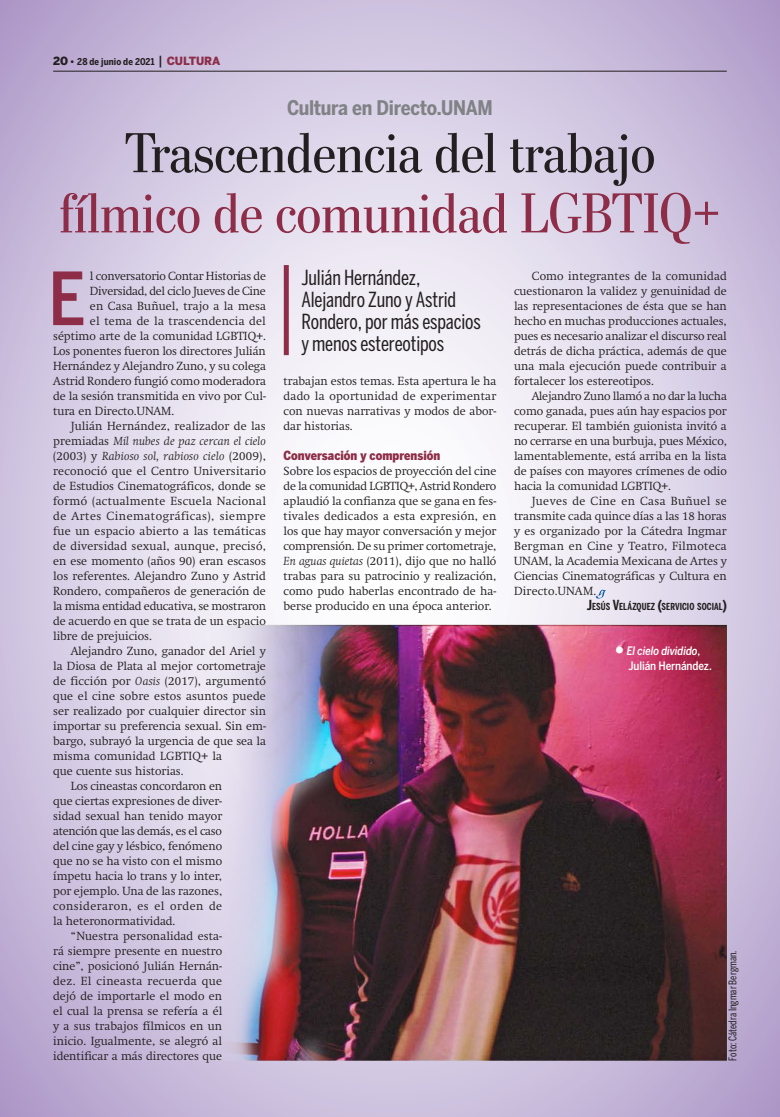
<style>
.page{position:relative;width:780px;height:1117px;background:#fff}
.page>*{position:absolute;margin:0;border:0;box-sizing:border-box;transform-origin:0 0}
._3_0_Tex_Cap_4_COLOR{font:500 72.38px "Benton Sans Cond";color:#8d2d47}
._1_0_Cabeza_Principa{font:56.25px/60.2px "Stilson";color:#8d2d47;text-align:center}
._2_0_Sumario{font:20.62px/21.9px "Benton Sans Comp";letter-spacing:-.01em;color:#231f20}
._0_0_Balazo{font:700 20px "Benton Sans Cond";letter-spacing:-.015em;color:#808285}
._3_0_Descanso{font:900 12.5px "Benton Sans Cond";color:#8d2d47}
._3_0_Texto{font:300 11.62px/15px "Swift";color:#231f20;text-align:justify}
._3_0_Tex_s_sangria{font:300 11.62px/15px "Swift";color:#231f20;text-align:justify}
._3_0_Tex_Cap_4_COLOR-2{font:300 11.62px "Swift";color:#231f20}
._5_0_Pie_de_foto_-_c{font:500 11.62px/15px "Benton Sans Cond";letter-spacing:-.01em;color:#fff}
._3_0_Tex_Cap_4_COLOR-3{font:300 11.62px "Swift";letter-spacing:-.02em;color:#231f20}
._3_0_Tex_Cap_4_COLOR-4{font:300 11.62px "Swift";letter-spacing:.02em;color:#231f20}
._4_0_Crédito_de_foto{font:10.62px "Benton Sans Comp";color:#231f20}
._4_0_Crédito_nota_in{font:700 9.62px "Benton Sans Comp";letter-spacing:.01em;color:#231f20}
._9_0_Folio_Fecha{font:700 9.38px "Benton Sans Cond";letter-spacing:.01em;color:#231f20}
.s1{font-family:"Benton Sans";font-weight:900;font-size:11.25px}
.s2{font-family:"Benton Sans";font-weight:900}
.s3{font-weight:500;font-size:12.5px}
.s4{font-family:"Benton Sans";font-weight:900;font-size:11.25px;color:#8d2d47}
.s5{color:#231f20}
.s6{font-size:13.75px}
.s7{font-style:italic}
</style>
<div class="page">
<img style="left:2px;top:2px;width:776px;height:1112px">
<hr style="left:53px;top:71px;width:673px;height:1px;background:#231f20">
<div style="left:284px;top:265px;width:5px;height:90px;background:#8d2d47"></div>
<svg style="left:596px;top:589px;width:10px;height:9px"></svg>
<svg style="left:616px;top:646px;width:7px;height:7px"></svg>
<p class="_9_0_Folio_Fecha" style="left:53px;top:56px;width:169px"><span class="s1">20</span> <span class="s2">•</span> 28 de junio de 2021 <span class="s3">|</span> <span class="s4">CULTURA</span></p>
<p class="_0_0_Balazo" style="left:287px;top:96px;width:207px">Cultura en Directo.UNAM</p>
<p class="_1_0_Cabeza_Principa" style="left:59px;top:123px;width:662px"><span class="s5">Trascendencia del trabajo </span>fílmico de comunidad LGBTIQ+</p>
<p class="_2_0_Sumario" style="left:301px;top:266px;width:181px">Julián Hernández,<br>Alejandro Zuno y Astrid<br>Rondero, por más espacios y menos estereotipos</p>
<p class="_3_0_Texto" style="left:514px;top:268px;width:214px;text-indent:18px">Como integrantes de la comunidad cuestionaron la validez y genuinidad de las representaciones de ésta que se han hecho en muchas producciones actuales, pues es necesario analizar el discurso real detrás de dicha práctica, además de que una mala ejecución puede contribuir a fortalecer los estereotipos.</p>
<p class="_3_0_Texto" style="left:514px;top:388px;width:214px;text-indent:18px">Alejandro Zuno llamó a no dar la lucha como ganada, pues aún hay espacios por recuperar. El también guionista invitó a no cerrarse en una burbuja, pues México, lamentablemente, está arriba en la lista de países con mayores crímenes de odio hacia la comunidad LGBTIQ+.</p>
<p class="_3_0_Texto" style="left:514px;top:493px;width:214px;text-indent:18px">Jueves de Cine en Casa Buñuel se transmite cada quince días a las 18 horas y es organizado por la Cátedra Ingmar Bergman en Cine y Teatro, Filmoteca UNAM, la Academia Mexicana de Artes y Ciencias Cinematográficas y Cultura en Directo.UNAM.</p>
<p class="_4_0_Crédito_nota_in" style="left:586px;top:601px;width:141px"><span class="s6">J</span>ESÚS <span class="s6">V</span>ELÁZQUEZ <span class="s6">(</span>SERVICIO SOCIAL<span class="s6">)</span></p>
<p class="_5_0_Pie_de_foto_-_c" style="left:626px;top:643px;width:87px"><span class="s7">El cielo dividido</span>,<br>Julián Hernández.</p>
<p class="_3_0_Tex_Cap_4_COLOR" style="left:48px;top:256px;width:39px">E</p>
<p class="_3_0_Tex_Cap_4_COLOR-2" style="left:90px;top:269px;width:177px">l conversatorio Contar Historias de</p>
<p class="_3_0_Tex_Cap_4_COLOR-3" style="left:90px;top:284px;width:177px">Diversidad, del ciclo Jueves de Cine</p>
<p class="_3_0_Tex_Cap_4_COLOR-2" style="left:90px;top:299px;width:177px">en Casa Buñuel, trajo a la mesa</p>
<p class="_3_0_Tex_Cap_4_COLOR-4" style="left:90px;top:314px;width:177px">el tema de la trascendencia del</p>
<p class="_3_0_Tex_Cap_4_COLOR-2" style="left:53px;top:329px;width:214px">séptimo arte de la comunidad LGBTIQ+.</p>
<p class="_3_0_Tex_Cap_4_COLOR-2" style="left:53px;top:344px;width:214px">Los ponentes fueron los directores Julián</p>
<p class="_3_0_Tex_Cap_4_COLOR-2" style="left:53px;top:359px;width:214px">Hernández y Alejandro Zuno, y su colega</p>
<p class="_3_0_Tex_Cap_4_COLOR-2" style="left:53px;top:374px;width:214px">Astrid Rondero fungió como moderadora</p>
<p class="_3_0_Tex_Cap_4_COLOR-2" style="left:53px;top:389px;width:214px">de la sesión transmitida en vivo por Cul-</p>
<p class="_3_0_Tex_Cap_4_COLOR-2" style="left:53px;top:404px;width:123px">tura en Directo.UNAM.</p>
<p class="_3_0_Texto" style="left:53px;top:418px;width:214px;text-indent:18px">Julián Hernández, realizador de las premiadas <span class="s7">Mil nubes de paz cercan el cielo </span>(2003) y <span class="s7">Rabioso sol, rabioso cielo</span> (2009), reconoció que el Centro Universitario de Estudios Cinematográficos, donde se formó (actualmente Escuela Nacional de Artes Cinematográficas), siempre fue un espacio abierto a las temáticas de diversidad sexual, aunque, precisó, en ese momento (años 90) eran escasos los referentes. Alejandro Zuno y Astrid Rondero, compañeros de generación de la misma entidad educativa, se mostraron de acuerdo en que se trata de un espacio libre de prejuicios.</p>
<p class="_3_0_Texto" style="left:53px;top:643px;width:214px;text-align:left;text-indent:18px">Alejandro Zuno, ganador del Ariel y la Diosa de Plata al mejor cortometraje de ficción por <span class="s7">Oasis</span> (2017), argumentó que el cine sobre estos asuntos puede ser realizado por cualquier director sin importar su preferencia sexual. Sin em&shy;bargo, subrayó la urgencia de que sea la misma comunidad LGBTIQ+ la<br>que cuente sus historias.</p>
<p class="_3_0_Texto" style="left:53px;top:778px;width:171px;text-indent:18px">Los cineastas concordaron en que ciertas expresiones de diver&shy;sidad sexual han tenido mayor atención que las demás, es el caso del cine gay y lésbico, fenómeno que no se ha visto con el mismo ímpetu hacia lo trans y lo inter, por ejemplo. Una de las razones, consideraron, es el orden de la heteronormatividad.</p>
<p class="_3_0_Texto" style="left:53px;top:928px;width:171px;text-indent:18px">“Nuestra personalidad esta&shy;rá siempre presente en nuestro cine”, posicionó Julián Hernán&shy;dez. El cineasta recuerda que dejó de importarle el modo en el cual la prensa se refería a él y a sus trabajos fílmicos en un inicio. Igualmente, se alegró al identificar a más directores que</p>
<p class="_3_0_Texto" style="left:283px;top:373px;width:214px">trabajan estos temas. Esta apertura le ha dado la oportunidad de experimentar con nuevas narrativas y modos de abor&shy;dar historias.</p>
<p class="_3_0_Descanso" style="left:283px;top:448px;width:158px">Conversación y comprensión</p>
<p class="_3_0_Tex_s_sangria" style="left:283px;top:463px;width:214px">Sobre los espacios de proyección del cine de la comunidad LGBTIQ+, Astrid Rondero aplaudió la confianza que se gana en fes&shy;tivales dedicados a esta expresión, en los que hay mayor conversación y mejor comprensión. De su primer cortometraje, <span class="s7">En aguas quietas</span> (2011), dijo que no halló trabas para su patrocinio y realización, como pudo haberlas encontrado de ha&shy;berse producido en una época anterior.</p>
<p class="_4_0_Crédito_de_foto" style="left:726px;top:1060px;width:112px;rotate:-90deg">Foto: Cátedra Ingmar Bergman.</p>
</div>
